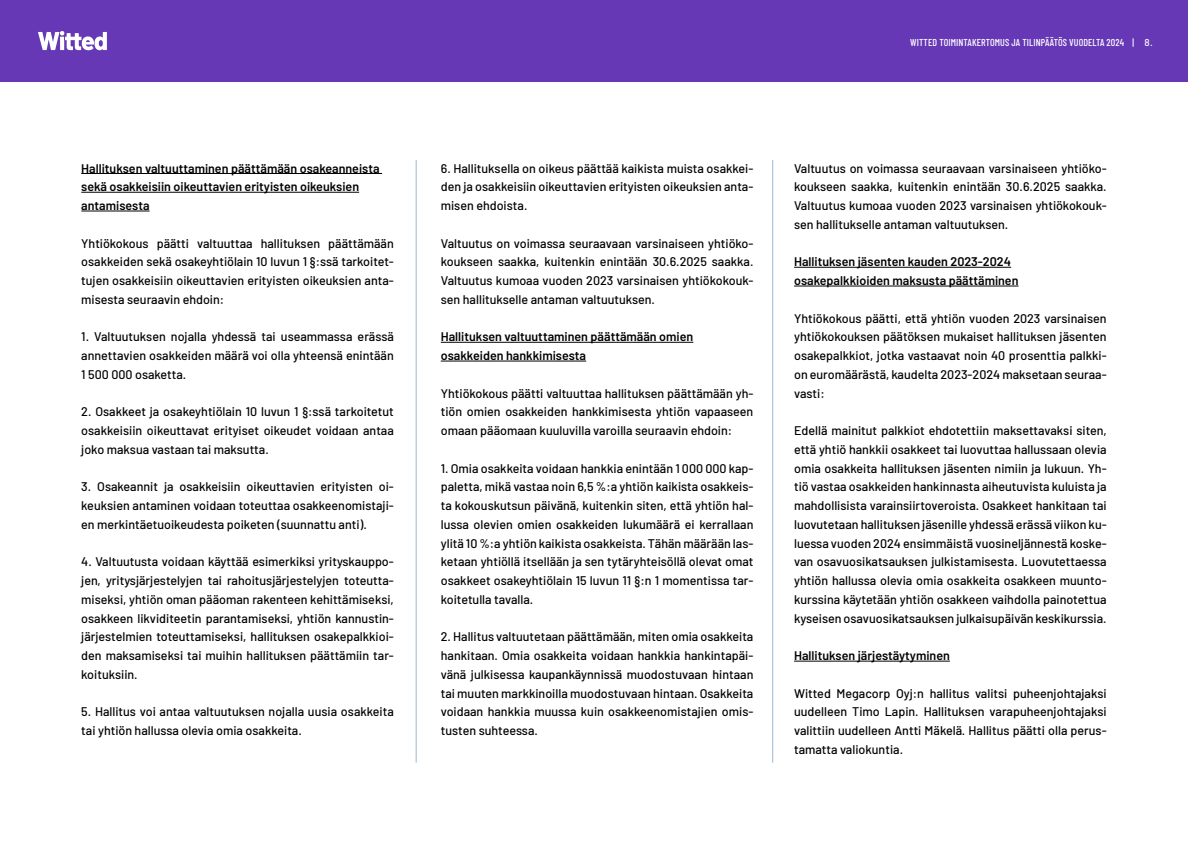
<style>
.page{position:relative;width:1188px;height:844px;background:#fff}
.page>*{position:absolute;margin:0;border:0;box-sizing:border-box;transform-origin:0 0}
.t1{font:500 12.5px/18.8px "Barlow";color:#000;text-align:justify}
.t2{font:600 12.5px/18.8px "Barlow";color:#000}
.t3{font:500 10px "Barlow Condensed";letter-spacing:.01em;color:#fff}
.s1{font-family:"Barlow"}
</style>
<div class="page">
<div style="left:0;top:0;width:1188px;height:81px;background:#6638b6"></div>
<svg style="left:38px;top:31px;width:69px;height:19px"></svg>
<hr style="left:81px;top:173px;width:301px;height:1px;background:#000">
<hr style="left:81px;top:192px;width:278px;height:1px;background:#000">
<hr style="left:81px;top:211px;width:68px;height:1px;background:#000">
<hr style="left:441px;top:342px;width:252px;height:1px;background:#000">
<hr style="left:441px;top:361px;width:145px;height:1px;background:#000">
<hr style="left:772px;top:160px;width:1px;height:602px;background:#9bb8d3">
<hr style="left:416px;top:160px;width:1px;height:602px;background:#9bb8d3">
<hr style="left:794px;top:267px;width:217px;height:1px;background:#000">
<hr style="left:794px;top:286px;width:224px;height:1px;background:#000">
<hr style="left:794px;top:661px;width:156px;height:1px;background:#000">
<p class="t2" style="left:81px;top:158px;width:300px">Hallituksen valtuuttaminen päättämään osakeanneista sekä osakkeisiin oikeuttavien erityisten oikeuksien antamisesta</p>
<p class="t1" style="left:81px;top:233px;width:314px">Yhtiökokous päätti valtuuttaa hallituksen päättämään osakkeiden sekä osakeyhtiölain 10 luvun 1 §:ssä tarkoitet&shy;tujen osakkeisiin oikeuttavien erityisten oikeuksien anta&shy;misesta seuraavin ehdoin:</p>
<p class="t1" style="left:81px;top:326px;width:314px">1. Valtuutuksen nojalla yhdessä tai useammassa erässä annettavien osakkeiden määrä voi olla yhteensä enintään 1 500 000 osaketta.</p>
<p class="t1" style="left:81px;top:401px;width:314px">2. Osakkeet ja osakeyhtiölain 10 luvun 1 §:ssä tarkoitetut osakkeisiin oikeuttavat erityiset oikeudet voidaan antaa joko maksua vastaan tai maksutta.</p>
<p class="t1" style="left:81px;top:476px;width:314px">3. Osakeannit ja osakkeisiin oikeuttavien erityisten oi&shy;keuksien antaminen voidaan toteuttaa osakkeenomistaji&shy;en merkintäetuoikeudesta poiketen (suunnattu anti).</p>
<p class="t1" style="left:81px;top:551px;width:314px">4. Valtuutusta voidaan käyttää esimerkiksi yrityskauppo&shy;jen, yritysjärjestelyjen tai rahoitusjärjestelyjen toteutta&shy;miseksi, yhtiön oman pääoman rakenteen kehittämiseksi, osakkeen likviditeetin parantamiseksi, yhtiön kannustin&shy;järjestelmien toteuttamiseksi, hallituksen osakepalkkioi&shy;den maksamiseksi tai muihin hallituksen päättämiin tar&shy;koituksiin.</p>
<p class="t1" style="left:81px;top:701px;width:314px">5. Hallitus voi antaa valtuutuksen nojalla uusia osakkeita tai yhtiön hallussa olevia omia osakkeita.</p>
<p class="t3" style="left:910px;top:35px;width:244px">WITTED TOIMINTAKERTOMUS JA TILINPÄÄTÖS VUODELTA 2024 | <span class="s1">8</span>.</p>
<p class="t1" style="left:441px;top:158px;width:314px">6. Hallituksella on oikeus päättää kaikista muista osakkei&shy;den ja osakkeisiin oikeuttavien erityisten oikeuksien anta&shy;misen ehdoista.</p>
<p class="t1" style="left:441px;top:233px;width:314px">Valtuutus on voimassa seuraavaan varsinaiseen yhtiöko&shy;koukseen saakka, kuitenkin enintään 30.6.2025 saakka.<br>Valtuutus kumoaa vuoden 2023 varsinaisen yhtiökokouk&shy;sen hallitukselle antaman valtuutuksen.</p>
<p class="t2" style="left:441px;top:326px;width:254px">Hallituksen valtuuttaminen päättämään omien osakkeiden hankkimisesta</p>
<p class="t1" style="left:441px;top:383px;width:314px">Yhtiökokous päätti valtuuttaa hallituksen päättämään yh&shy;tiön omien osakkeiden hankkimisesta yhtiön vapaaseen omaan pääomaan kuuluvilla varoilla seuraavin ehdoin:</p>
<p class="t1" style="left:441px;top:458px;width:314px">1. Omia osakkeita voidaan hankkia enintään 1 000 000 kap&shy;paletta, mikä vastaa noin 6,5 %:a yhtiön kaikista osakkeis&shy;ta kokouskutsun päivänä, kuitenkin siten, että yhtiön hal&shy;lussa olevien omien osakkeiden lukumäärä ei kerrallaan ylitä 10 %:a yhtiön kaikista osakkeista. Tähän määrään las&shy;ketaan yhtiöllä itsellään ja sen tytäryhteisöllä olevat omat osakkeet osakeyhtiölain 15 luvun 11 §:n 1 momentissa tar&shy;koitetulla tavalla.</p>
<p class="t1" style="left:441px;top:626px;width:314px">2. Hallitus valtuutetaan päättämään, miten omia osakkeita hankitaan. Omia osakkeita voidaan hankkia hankintapäi&shy;vänä julkisessa kaupankäynnissä muodostuvaan hintaan tai muuten markkinoilla muodostuvaan hintaan. Osakkeita voidaan hankkia muussa kuin osakkeenomistajien omis&shy;tusten suhteessa.</p>
<p class="t1" style="left:794px;top:158px;width:314px">Valtuutus on voimassa seuraavaan varsinaiseen yhtiöko&shy;koukseen saakka, kuitenkin enintään 30.6.2025 saakka.<br>Valtuutus kumoaa vuoden 2023 varsinaisen yhtiökokouk&shy;sen hallitukselle antaman valtuutuksen.</p>
<p class="t2" style="left:794px;top:251px;width:226px">Hallituksen jäsenten kauden 2023-2024 osakepalkkioiden maksusta päättäminen</p>
<p class="t1" style="left:794px;top:308px;width:314px">Yhtiökokous päätti, että yhtiön vuoden 2023 varsinaisen yhtiökokouksen päätöksen mukaiset hallituksen jäsenten osakepalkkiot, jotka vastaavat noin 40 prosenttia palkki&shy;on euromäärästä, kaudelta 2023-2024 maksetaan seuraa&shy;vasti:</p>
<p class="t1" style="left:794px;top:420px;width:314px">Edellä mainitut palkkiot ehdotettiin maksettavaksi siten, että yhtiö hankkii osakkeet tai luovuttaa hallussaan olevia omia osakkeita hallituksen jäsenten nimiin ja lukuun. Yh&shy;tiö vastaa osakkeiden hankinnasta aiheutuvista kuluista ja mahdollisista varainsiirtoveroista. Osakkeet hankitaan tai luovutetaan hallituksen jäsenille yhdessä erässä viikon ku&shy;luessa vuoden 2024 ensimmäistä vuosineljännestä koske&shy;van osavuosikatsauksen julkistamisesta. Luovutettaessa yhtiön hallussa olevia omia osakkeita osakkeen muunto&shy;kurssina käytetään yhtiön osakkeen vaihdolla painotettua kyseisen osavuosikatsauksen julkaisupäivän keskikurssia.</p>
<p class="t2" style="left:794px;top:645px;width:157px">Hallituksen järjestäytyminen</p>
<p class="t1" style="left:794px;top:683px;width:314px">Witted Megacorp Oyj:n hallitus valitsi puheenjohtajaksi uudelleen Timo Lapin. Hallituksen varapuheenjohtajaksi valittiin uudelleen Antti Mäkelä. Hallitus päätti olla perus&shy;tamatta valiokuntia.</p>
</div>
